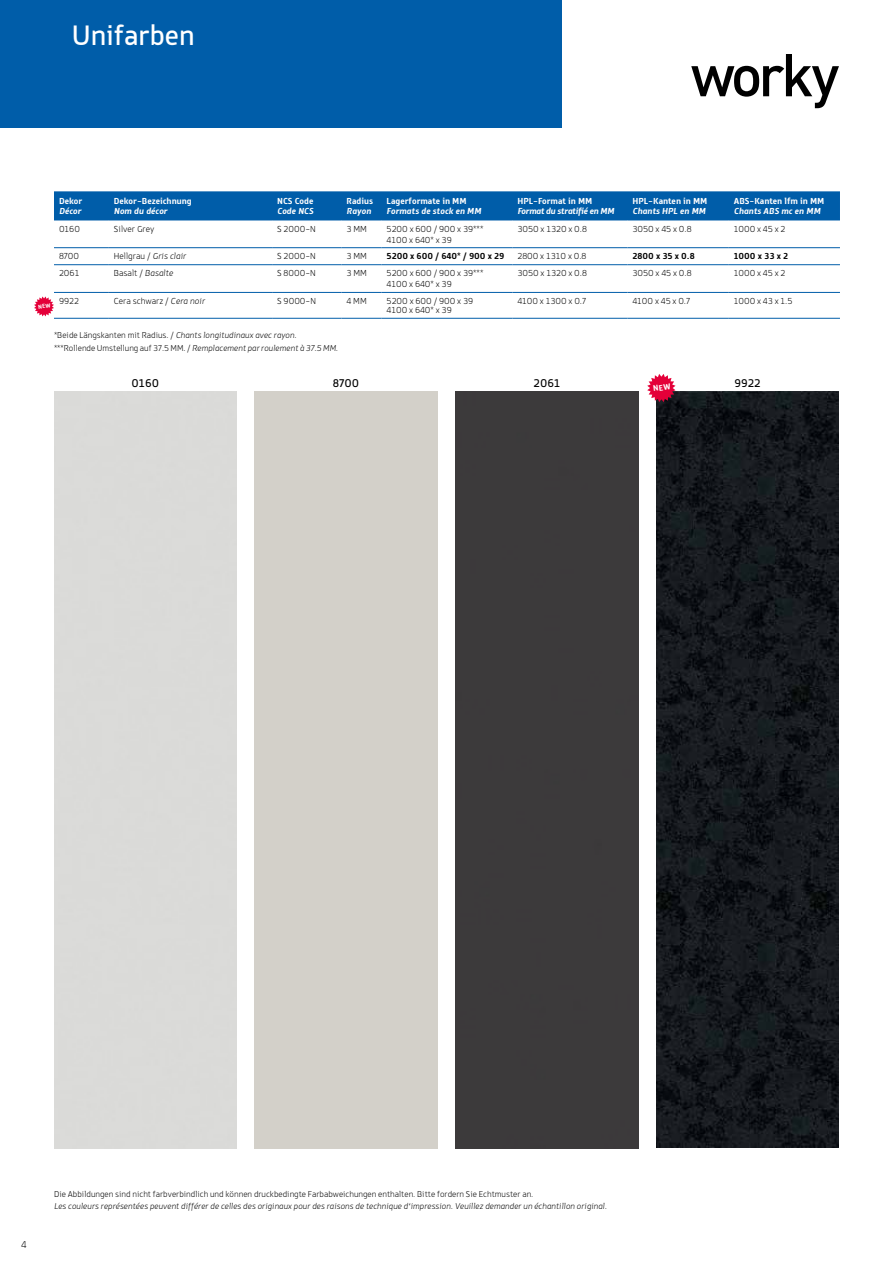
<style>
.page{position:relative;width:893px;height:1263px;background:#fff}
.page>*{position:absolute;margin:0;border:0;box-sizing:border-box;transform-origin:0 0}
.t1{font:30px "Knight Sans";color:#fff}
.t2{font:12px "Knight Sans";color:#000}
.t3{font:300 10.5px "Knight Sans";color:#000}
.t4{font:300 9.3px/11.1px "Knight Sans";color:#000}
.t5{font:700 9.3px "Knight Sans";color:#fff}
.t6{font:italic 700 9.3px "Knight Sans";color:#fff}
.t7{font:700 9.3px "Knight Sans";color:#000}
.t8{font:italic 700 9.3px "Knight Sans";letter-spacing:-.03em;color:#fff}
.t9{font:italic 300 9px "Knight Sans";color:#000}
.t10{font:300 9px "Knight Sans";color:#000}
.s1{font-style:italic}
.s2{font-style:normal}
</style>
<div class="page">
<img style="left:656px;top:391px;width:183px;height:757px">
<div style="left:455px;top:391px;width:183px;height:757px;background:#3c3a3b"></div>
<svg style="left:691px;top:54px;width:148px;height:54px"></svg>
<div style="left:0;top:0;width:561px;height:128px;background:#005da9"></div>
<hr style="left:892px;top:0;width:1px;height:128px;background:#005da9">
<div style="left:54px;top:191px;width:786px;height:29px;background:#005da9"></div>
<hr style="left:54px;top:264px;width:55px;height:1px;background:#005da9">
<hr style="left:109px;top:264px;width:163px;height:1px;background:#005da9">
<hr style="left:272px;top:264px;width:70px;height:1px;background:#005da9">
<hr style="left:342px;top:264px;width:40px;height:1px;background:#005da9">
<hr style="left:382px;top:264px;width:130px;height:1px;background:#005da9">
<hr style="left:512px;top:264px;width:115px;height:1px;background:#005da9">
<hr style="left:627px;top:264px;width:102px;height:1px;background:#005da9">
<hr style="left:729px;top:264px;width:111px;height:1px;background:#005da9">
<hr style="left:54px;top:220px;width:55px;height:1px;background:#005da9">
<hr style="left:109px;top:220px;width:163px;height:1px;background:#005da9">
<hr style="left:272px;top:220px;width:70px;height:1px;background:#005da9">
<hr style="left:342px;top:220px;width:40px;height:1px;background:#005da9">
<hr style="left:382px;top:220px;width:130px;height:1px;background:#005da9">
<hr style="left:512px;top:220px;width:115px;height:1px;background:#005da9">
<hr style="left:627px;top:220px;width:102px;height:1px;background:#005da9">
<hr style="left:729px;top:220px;width:111px;height:1px;background:#005da9">
<hr style="left:54px;top:292px;width:55px;height:1px;background:#005da9">
<hr style="left:109px;top:292px;width:163px;height:1px;background:#005da9">
<hr style="left:272px;top:292px;width:70px;height:1px;background:#005da9">
<hr style="left:342px;top:292px;width:40px;height:1px;background:#005da9">
<hr style="left:382px;top:292px;width:130px;height:1px;background:#005da9">
<hr style="left:512px;top:292px;width:115px;height:1px;background:#005da9">
<hr style="left:627px;top:292px;width:102px;height:1px;background:#005da9">
<hr style="left:729px;top:292px;width:111px;height:1px;background:#005da9">
<hr style="left:54px;top:247px;width:55px;height:1px;background:#005da9">
<hr style="left:109px;top:247px;width:163px;height:1px;background:#005da9">
<hr style="left:272px;top:247px;width:70px;height:1px;background:#005da9">
<hr style="left:342px;top:247px;width:40px;height:1px;background:#005da9">
<hr style="left:382px;top:247px;width:130px;height:1px;background:#005da9">
<hr style="left:512px;top:247px;width:115px;height:1px;background:#005da9">
<hr style="left:627px;top:247px;width:102px;height:1px;background:#005da9">
<hr style="left:729px;top:247px;width:111px;height:1px;background:#005da9">
<hr style="left:54px;top:318px;width:55px;height:1px;background:#005da9">
<hr style="left:109px;top:318px;width:163px;height:1px;background:#005da9">
<hr style="left:272px;top:318px;width:70px;height:1px;background:#005da9">
<hr style="left:342px;top:318px;width:40px;height:1px;background:#005da9">
<hr style="left:382px;top:318px;width:130px;height:1px;background:#005da9">
<hr style="left:512px;top:318px;width:115px;height:1px;background:#005da9">
<hr style="left:627px;top:318px;width:102px;height:1px;background:#005da9">
<hr style="left:729px;top:318px;width:111px;height:1px;background:#005da9">
<svg style="left:647px;top:374px;width:28px;height:28px"></svg>
<svg style="left:34px;top:296px;width:20px;height:20px"></svg>
<h1 class="t1" style="left:72px;top:18px;width:124px">Unifarben</h1>
<p class="t5" style="left:59px;top:196px;width:25px">Dekor</p>
<p class="t6" style="left:59px;top:205px;width:24px">Décor</p>
<p class="t5" style="left:114px;top:196px;width:79px">Dekor-Bezeichnung</p>
<p class="t6" style="left:114px;top:205px;width:55px">Nom du décor</p>
<p class="t5" style="left:277px;top:196px;width:38px">NCS Code</p>
<p class="t6" style="left:277px;top:205px;width:38px">Code NCS</p>
<p class="t5" style="left:347px;top:196px;width:28px">Radius</p>
<p class="t6" style="left:347px;top:205px;width:26px">Rayon</p>
<p class="t5" style="left:387px;top:196px;width:82px">Lagerformate in MM</p>
<p class="t6" style="left:387px;top:205px;width:96px">Formats de stock en MM</p>
<p class="t5" style="left:517px;top:196px;width:77px">HPL-Format in MM</p>
<p class="t8" style="left:517px;top:205px;width:99px">Format du stratifié en MM</p>
<p class="t5" style="left:632px;top:196px;width:77px">HPL-Kanten in MM</p>
<p class="t6" style="left:632px;top:205px;width:75px">Chants HPL en MM</p>
<p class="t5" style="left:734px;top:196px;width:92px">ABS-Kanten lfm in MM</p>
<p class="t6" style="left:734px;top:205px;width:88px">Chants ABS mc en MM</p>
<p class="t4" style="left:59px;top:223px;width:22px">0160</p>
<p class="t4" style="left:114px;top:223px;width:42px">Silver Grey</p>
<p class="t4" style="left:277px;top:223px;width:40px">S 2000-N</p>
<p class="t4" style="left:347px;top:223px;width:22px">3 MM</p>
<p class="t4" style="left:387px;top:223px;width:98px">5200 x 600 / 900 x 39***<br>4100 x 640* x 39</p>
<p class="t4" style="left:517px;top:223px;width:71px">3050 x 1320 x 0.8</p>
<p class="t4" style="left:632px;top:223px;width:61px">3050 x 45 x 0.8</p>
<p class="t4" style="left:734px;top:223px;width:53px">1000 x 45 x 2</p>
<p class="t4" style="left:59px;top:251px;width:22px">8700</p>
<p class="t4" style="left:114px;top:251px;width:74px">Hellgrau / <span class="s1">Gris clair</span></p>
<p class="t4" style="left:277px;top:251px;width:40px">S 2000-N</p>
<p class="t4" style="left:347px;top:251px;width:22px">3 MM</p>
<p class="t7" style="left:387px;top:251px;width:119px">5200 x 600 / 640* / 900 x 29</p>
<p class="t4" style="left:517px;top:251px;width:71px">2800 x 1310 x 0.8</p>
<p class="t7" style="left:632px;top:251px;width:64px">2800 x 35 x 0.8</p>
<p class="t7" style="left:734px;top:251px;width:56px">1000 x 33 x 2</p>
<p class="t4" style="left:59px;top:268px;width:22px">2061</p>
<p class="t4" style="left:114px;top:268px;width:61px">Basalt / <span class="s1">Basalte</span></p>
<p class="t4" style="left:277px;top:268px;width:40px">S 8000-N</p>
<p class="t4" style="left:347px;top:268px;width:22px">3 MM</p>
<p class="t4" style="left:387px;top:268px;width:98px">5200 x 600 / 900 x 39***<br>4100 x 640* x 39</p>
<p class="t4" style="left:517px;top:268px;width:71px">3050 x 1320 x 0.8</p>
<p class="t4" style="left:632px;top:268px;width:61px">3050 x 45 x 0.8</p>
<p class="t4" style="left:734px;top:268px;width:53px">1000 x 45 x 2</p>
<p class="t4" style="left:59px;top:295px;width:22px">9922</p>
<p class="t4" style="left:114px;top:295px;width:93px">Cera schwarz / <span class="s1">Cera noir</span></p>
<p class="t4" style="left:277px;top:295px;width:40px">S 9000-N</p>
<p class="t4" style="left:347px;top:295px;width:22px">4 MM</p>
<p class="t4" style="left:387px;top:296px;width:88px;line-height:9.3px">5200 x 600 / 900 x 39<br>4100 x 640* x 39</p>
<p class="t4" style="left:517px;top:295px;width:70px">4100 x 1300 x 0.7</p>
<p class="t4" style="left:632px;top:295px;width:59px">4100 x 45 x 0.7</p>
<p class="t4" style="left:734px;top:295px;width:60px">1000 x 43 x 1.5</p>
<p class="t9" style="left:54px;top:330px;width:244px"><span class="s2">*Beide Längskanten mit Radius. /</span> Chants longitudinaux avec rayon.</p>
<p class="t2" style="left:333px;top:376px;width:28px">8700</p>
<p class="t2" style="left:533px;top:376px;width:28px">2061</p>
<p class="t2" style="left:734px;top:376px;width:28px">9922</p>
<p class="t10" style="left:54px;top:343px;width:286px">***Rollende Umstellung auf 37.5 MM. / <span class="s1">Remplacement par roulement à 37.5 MM.</span></p>
<p class="t2" style="left:132px;top:376px;width:29px">0160</p>
<p class="t3" style="left:21px;top:1239px;width:7px">4</p>
<p class="t10" style="left:54px;top:1189px;width:481px">Die Abbildungen sind nicht farbverbindlich und können druckbedingte Farbabweichungen enthalten. Bitte fordern Sie Echtmuster an.</p>
<p class="t9" style="left:54px;top:1201px;width:554px">Les couleurs représentées peuvent différer de celles des originaux pour des raisons de technique d‘impression. Veuillez demander un échantillon original.</p>
</div>
